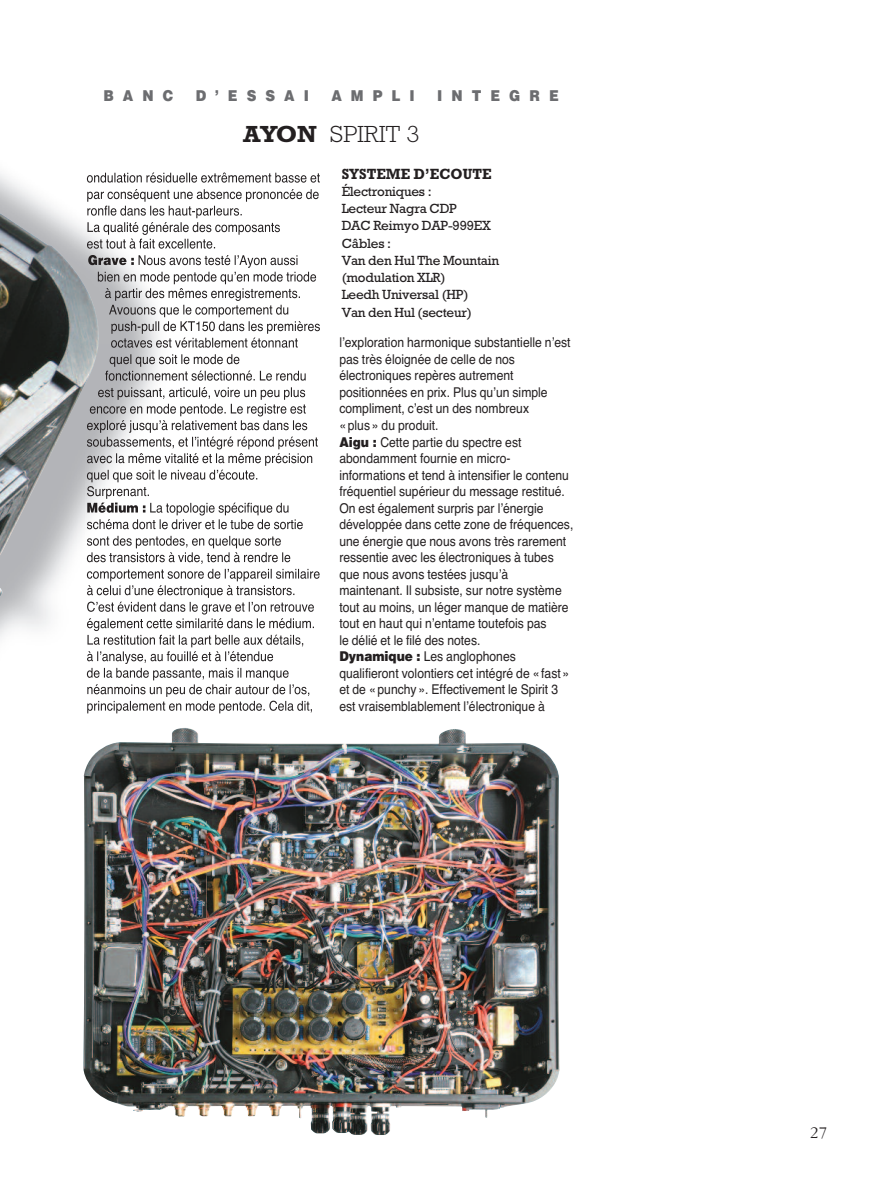
<style>
.page{position:relative;width:893px;height:1191px;background:#fff}
.page>*{position:absolute;margin:0;border:0;box-sizing:border-box;transform-origin:0 0}
.t1{font:300 23.7px "Rockwell";color:#231f20;scale:1.06 1}
.t2{font:18px "Garamond Three";color:#231f20}
.t3{font:900 15px "Helvetica";letter-spacing:.665em;color:#6c6d70;scale:.9 1}
.t4{font:700 15px "Rockwell";color:#231f20;scale:.95 1}
.t5{font:13.5px/16.5px "Helvetica";color:#231f20;scale:.9 1}
.t6{font:13.5px/17.2px "Rockwell";letter-spacing:-.015em;color:#231f20}
.s1{font-weight:700}
.s2{font-weight:900}
</style>
<div class="page">
<img style="left:86px;top:172px;width:234px;height:556px">
<img style="left:87px;top:172px;width:75px;height:11px">
<img style="left:87px;top:189px;width:62px;height:13px">
<img style="left:87px;top:206px;width:71px;height:10px">
<img style="left:99px;top:222px;width:55px;height:13px">
<img style="left:99px;top:238px;width:49px;height:11px">
<img style="left:99px;top:255px;width:28px;height:10px">
<svg style="left:131px;top:258px;width:3px;height:7px"></svg>
<img style="left:139px;top:255px;width:75px;height:10px">
<img style="left:99px;top:272px;width:79px;height:12px">
<img style="left:105px;top:288px;width:59px;height:13px">
<img style="left:109px;top:305px;width:92px;height:12px">
<img style="left:111px;top:321px;width:97px;height:13px">
<img style="left:111px;top:338px;width:61px;height:10px">
<img style="left:110px;top:354px;width:79px;height:13px">
<img style="left:105px;top:371px;width:75px;height:10px">
<img style="left:99px;top:387px;width:53px;height:13px">
<img style="left:99px;top:404px;width:74px;height:10px">
<img style="left:99px;top:420px;width:59px;height:13px">
<img style="left:99px;top:437px;width:39px;height:10px">
<img style="left:99px;top:453px;width:60px;height:10px">
<img style="left:99px;top:470px;width:68px;height:12px">
<img style="left:99px;top:486px;width:47px;height:13px">
<img style="left:99px;top:502px;width:39px;height:11px">
<svg style="left:143px;top:505px;width:2px;height:7px"></svg>
<img style="left:150px;top:503px;width:74px;height:12px">
<img style="left:99px;top:519px;width:55px;height:10px">
<img style="left:99px;top:536px;width:52px;height:12px">
<img style="left:99px;top:552px;width:46px;height:10px">
<img style="left:99px;top:569px;width:61px;height:12px">
<img style="left:99px;top:585px;width:64px;height:10px">
<img style="left:87px;top:601px;width:69px;height:11px">
<img style="left:87px;top:618px;width:63px;height:13px">
<img style="left:87px;top:635px;width:68px;height:10px">
<img style="left:87px;top:651px;width:56px;height:13px">
<img style="left:87px;top:668px;width:70px;height:10px">
<img style="left:87px;top:684px;width:68px;height:10px">
<img style="left:87px;top:701px;width:68px;height:12px">
<img style="left:0;top:212px;width:99px;height:385px">
<img style="left:84px;top:728px;width:476px;height:407px">
<p class="t3" style="left:103px;top:87px;width:79px">BANC</p>
<p class="t3" style="left:196px;top:87px;width:127px">D’ESSAI</p>
<p class="t3" style="left:331px;top:87px;width:94px">AMPLI</p>
<p class="t3" style="left:437px;top:87px;width:137px">INTEGRE</p>
<h1 class="t1" style="left:243px;top:126px;width:168px"><span class="s1">AYON</span> SPIRIT 3</h1>
<p class="t4" style="left:342px;top:168px;width:159px">SYSTEME D’ECOUTE</p>
<p class="t6" style="left:342px;top:184px;width:159px">Électroniques :<br>Lecteur Nagra CDP<br>DAC Reimyo DAP-999EX<br>Câbles :<br>Van den Hul The Mountain (modulation XLR)<br>Leedh Universal (HP)<br>Van den Hul (secteur)</p>
<p class="t5" style="left:339px;top:334px;width:261px">l’exploration harmonique substantielle n’est pas très éloignée de celle de nos électroniques repères autrement positionnées en prix. Plus qu’un simple compliment, c’est un des nombreux<br>«plus» du produit.<br><span class="s2">Aigu :</span> Cette partie du spectre est abondamment fournie en micro&shy;informations et tend à intensifier le contenu fréquentiel supérieur du message restitué.<br>On est également surpris par l’énergie développée dans cette zone de fréquences, une énergie que nous avons très rarement ressentie avec les électroniques à tubes que nous avons testées jusqu’à maintenant. Il subsiste, sur notre système tout au moins, un léger manque de matière tout en haut qui n’entame toutefois pas<br>le délié et le filé des notes.<br><span class="s2">Dynamique :</span> Les anglophones qualifieront volontiers cet intégré de «fast» et de «punchy». Effectivement le Spirit 3 est vraisemblablement l’électronique à</p>
<h2 class="t2" style="left:810px;top:1126px;width:19px">27</h2>
</div>
